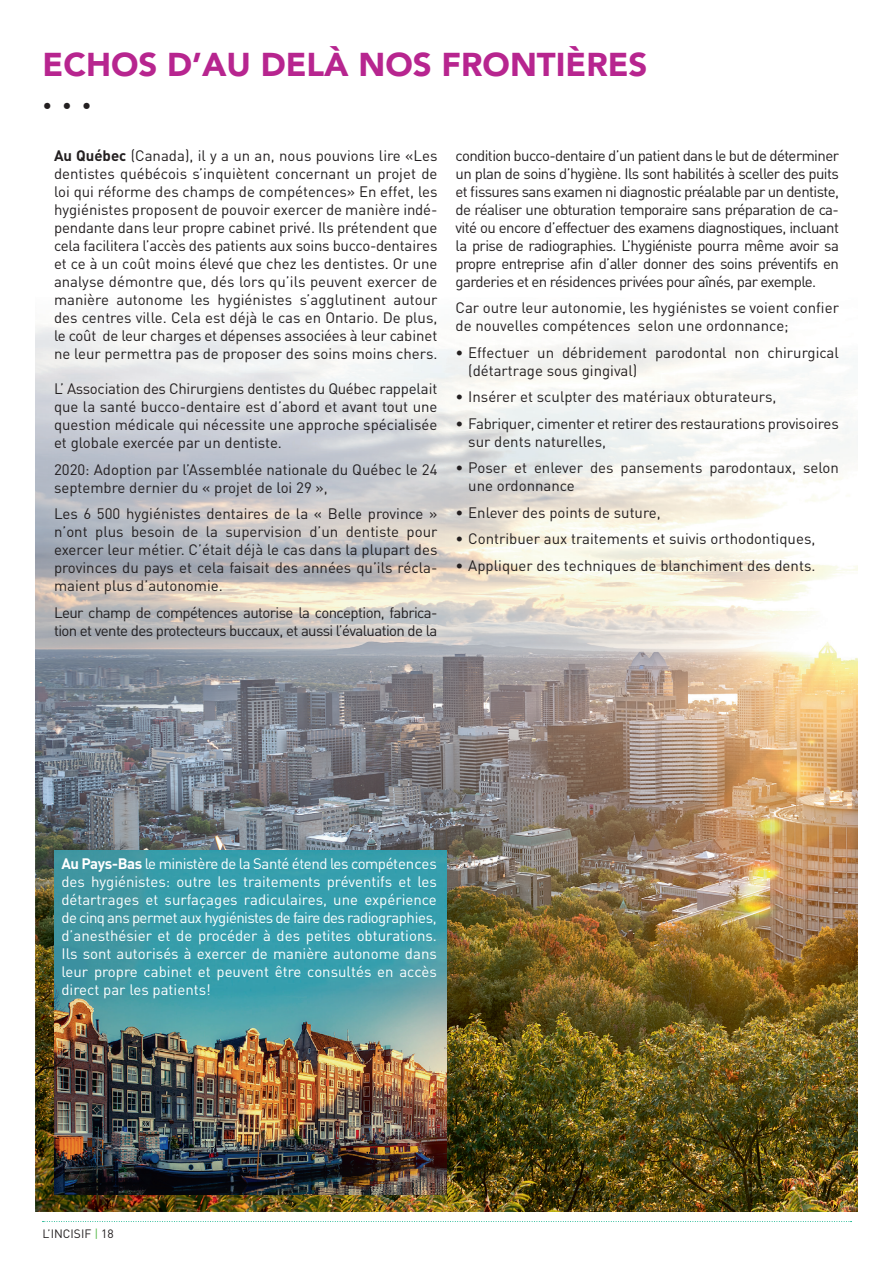
<style>
.page{position:relative;width:893px;height:1263px;background:#fff}
.page>*{position:absolute;margin:0;border:0;box-sizing:border-box;transform-origin:0 0}
.t1{font:900 33px/33px "Avenir";color:#b7258f}
.t2{font:15px/18px "DIN";color:#231f20;text-align:justify}
.t3{font:15px/18px "DIN";color:#fff;text-align:justify}
.t4{font:15px/18px "DIN";letter-spacing:-.04em;color:#231f20}
.t5{font:15px/18px "DIN";letter-spacing:-.02em;color:#231f20}
.t6{font:12px "DIN";color:#231f20}
.s1{color:#231f20}
.s2{font-weight:700}
.s3{color:#55b949}
</style>
<div class="page">
<svg style="left:43px;top:1221px;width:809px;height:1px"></svg>
<img style="left:35px;top:312px;width:823px;height:481px">
<img style="left:35px;top:793px;width:463px;height:104px">
<img style="left:498px;top:793px;width:360px;height:419px">
<img style="left:35px;top:897px;width:51px;height:315px">
<img style="left:446px;top:897px;width:52px;height:315px">
<img style="left:86px;top:1160px;width:361px;height:52px">
<img style="left:54px;top:850px;width:392px;height:345px">
<p class="t1" style="left:43px;top:47px;width:606px">ECHOS D’AU DELÀ NOS FRONTIÈRES <span class="s1">. . .</span></p>
<p class="t2" style="left:54px;top:146px;width:385px"><span class="s2">Au Québec</span> (Canada), il y a un an, nous pouvions lire «Les dentistes québécois s’inquiètent concernant un projet de loi qui réforme des champs de compétences» En effet, les hygiénistes proposent de pouvoir exercer de manière indé&shy;pendante dans leur propre cabinet privé. Ils prétendent que cela facilitera l’accès des patients aux soins bucco-dentaires et ce à un coût moins élevé que chez les dentistes. Or une analyse démontre que, dés lors qu’ils peuvent exercer de manière autonome les hygiénistes s’agglutinent autour des centres ville. Cela est déjà le cas en Ontario. De plus, le coût de leur charges et dépenses associées à leur cabinet ne leur permettra pas de proposer des soins moins chers.</p>
<p class="t2" style="left:54px;top:379px;width:385px">L’ Association des Chirurgiens dentistes du Québec rappelait que la santé bucco-dentaire est d’abord et avant tout une question médicale qui nécessite une approche spécialisée et globale exercée par un dentiste.</p>
<p class="t2" style="left:54px;top:460px;width:385px">2020: Adoption par l’Assemblée nationale du Québec le 24 septembre dernier du « projet de loi 29 »,</p>
<p class="t2" style="left:54px;top:504px;width:385px">Les 6 500 hygiénistes dentaires de la « Belle province » n’ont plus besoin de la supervision d’un dentiste pour exercer leur métier. C’était déjà le cas dans la plupart des provinces du pays et cela faisait des années qu’ils récla&shy;maient plus d’autonomie.</p>
<p class="t4" style="left:54px;top:603px;width:385px">Leur champ de compétences autorise la conception, fabrica&shy;tion et vente des protecteurs buccaux, et aussi l’évaluation de la</p>
<p class="t2" style="left:455px;top:146px;width:385px">condition bucco-dentaire d’un patient dans le but de déterminer un plan de soins d’hygiène. Ils sont habilités à sceller des puits et fissures sans examen ni diagnostic préalable par un dentiste, de réaliser une obturation temporaire sans préparation de ca&shy;vité ou encore d’effectuer des examens diagnostiques, incluant la prise de radiographies. L’hygiéniste pourra même avoir sa propre entreprise afin d’aller donner des soins préventifs en garderies et en résidences privées pour aînés, par exemple.</p>
<p class="t2" style="left:455px;top:299px;width:385px">Car outre leur autonomie, les hygiénistes se voient confier de nouvelles compétences selon une ordonnance;</p>
<p class="t2" style="left:468px;top:343px;width:372px;text-indent:-13px">• Effectuer un débridement parodontal non chirurgical (détartrage sous gingival)</p>
<p class="t2" style="left:455px;top:388px;width:323px">• Insérer et sculpter des matériaux obturateurs,</p>
<p class="t5" style="left:468px;top:414px;width:372px;text-indent:-13px">• Fabriquer, cimenter et retirer des restaurations provisoires sur dents naturelles,</p>
<p class="t2" style="left:468px;top:459px;width:372px;text-indent:-13px">• Poser et enlever des pansements parodontaux, selon une ordonnance</p>
<p class="t2" style="left:455px;top:503px;width:207px">• Enlever des points de suture,</p>
<p class="t2" style="left:455px;top:530px;width:361px">• Contribuer aux traitements et suivis orthodontiques,</p>
<p class="t2" style="left:455px;top:556px;width:361px">• Appliquer des techniques de blanchiment des dents.</p>
<p class="t3" style="left:61px;top:855px;width:377px"><span class="s2">Au Pays-Bas</span> le ministère de la Santé étend les compétences des hygiénistes: outre les traitements préventifs et les détartrages et surfaçages radiculaires, une expérience de cinq ans permet aux hygiénistes de faire des radiographies, d’anesthésier et de procéder à des petites obturations.<br>Ils sont autorisés à exercer de manière autonome dans leur propre cabinet et peuvent être consultés en accès direct par les patients!</p>
<p class="t6" style="left:43px;top:1226px;width:73px">L’INCISIF <span class="s3">|</span> 18</p>
</div>
